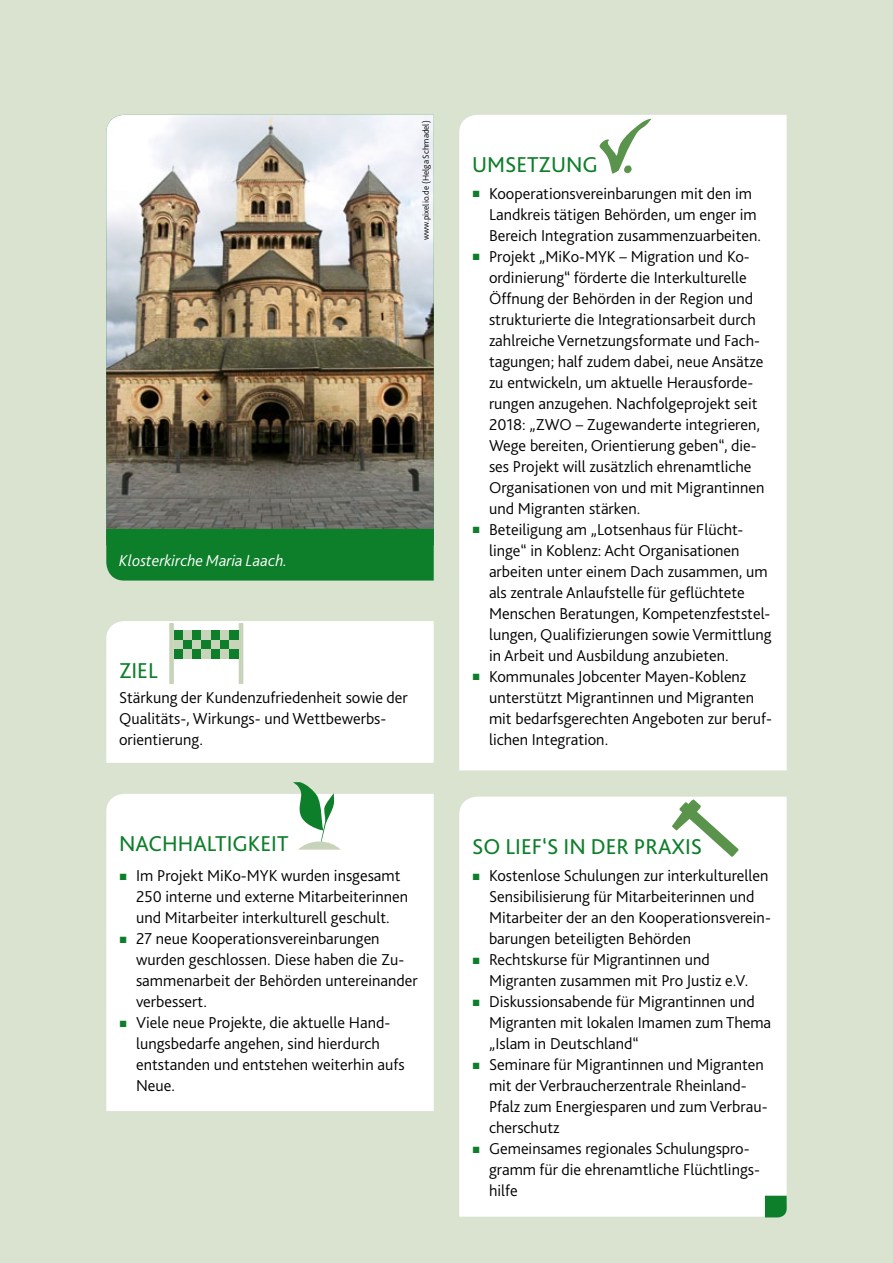
<style>
.page{position:relative;width:893px;height:1263px;background:#dae2d0}
.page>*{position:absolute;margin:0;border:0;box-sizing:border-box;transform-origin:0 0}
.t1{font:22.5px "Bliss 2";color:#0d7e2a}
.t2{font:300 16.5px/21px "Bliss 2";color:#000}
.t3{font:italic 300 16.5px "Bliss 2";color:#fff}
.t4{font:300 9px "Bliss 2";color:#000}
.s1{font-family:"Arial";font-weight:400;font-size:13.5px;color:#0d7e2a}
</style>
<div class="page">
<div style="left:106px;top:621px;width:328px;height:142px;background:#fff"></div>
<div style="left:169px;top:623px;width:5px;height:61px;background:#c7d4b9"></div>
<hr style="left:239px;top:623px;width:4px;height:61px;background:#c7d4b9">
<div style="left:174px;top:631px;width:9px;height:9px;background:#0d7e2a"></div>
<div style="left:183px;top:631px;width:9px;height:9px;background:#c7d4b9"></div>
<div style="left:192px;top:631px;width:10px;height:9px;background:#0d7e2a"></div>
<div style="left:202px;top:631px;width:9px;height:9px;background:#c7d4b9"></div>
<div style="left:211px;top:631px;width:9px;height:9px;background:#0d7e2a"></div>
<div style="left:220px;top:631px;width:9px;height:9px;background:#c7d4b9"></div>
<div style="left:229px;top:631px;width:10px;height:9px;background:#0d7e2a"></div>
<div style="left:174px;top:640px;width:9px;height:9px;background:#c7d4b9"></div>
<div style="left:183px;top:640px;width:9px;height:9px;background:#0d7e2a"></div>
<div style="left:192px;top:640px;width:10px;height:9px;background:#c7d4b9"></div>
<div style="left:202px;top:640px;width:9px;height:9px;background:#0d7e2a"></div>
<div style="left:211px;top:640px;width:9px;height:9px;background:#c7d4b9"></div>
<div style="left:220px;top:640px;width:9px;height:9px;background:#0d7e2a"></div>
<div style="left:229px;top:640px;width:10px;height:9px;background:#c7d4b9"></div>
<div style="left:174px;top:649px;width:9px;height:9px;background:#0d7e2a"></div>
<div style="left:183px;top:649px;width:9px;height:9px;background:#c7d4b9"></div>
<div style="left:192px;top:649px;width:10px;height:9px;background:#0d7e2a"></div>
<div style="left:202px;top:649px;width:9px;height:9px;background:#c7d4b9"></div>
<div style="left:211px;top:649px;width:9px;height:9px;background:#0d7e2a"></div>
<div style="left:220px;top:649px;width:9px;height:9px;background:#c7d4b9"></div>
<div style="left:229px;top:649px;width:10px;height:9px;background:#0d7e2a"></div>
<div style="left:459px;top:115px;width:328px;height:655px;background:#fff"></div>
<svg style="left:599px;top:118px;width:53px;height:56px;background:#d8e6d5"></svg>
<div style="left:106px;top:794px;width:328px;height:317px;background:#fff"></div>
<div style="left:459px;top:797px;width:328px;height:420px;background:#fff"></div>
<svg style="left:293px;top:782px;width:48px;height:68px"></svg>
<svg style="left:672px;top:799px;width:67px;height:58px;background:#d6e4d2"></svg>
<svg style="left:765px;top:1196px;width:22px;height:21px"></svg>
<img style="left:106px;top:115px;width:328px;height:414px">
<div style="left:106px;top:529px;width:328px;height:52px;background:#0d7e2a"></div>
<p class="t4" style="left:420px;top:240px;width:121px;rotate:-90deg">www.pixelio.de (Helga Schmadel)</p>
<p class="t3" style="left:119px;top:551px;width:170px">Klosterkirche Maria Laach.</p>
<h1 class="t1" style="left:119px;top:657px;width:40px">ZIEL</h1>
<p class="t2" style="left:119px;top:686px;width:290px">Stärkung der Kundenzufriedenheit sowie der<br>Qualitäts-, Wirkungs- und Wettbewerbs&shy;orientierung.</p>
<h1 class="t1" style="left:119px;top:829px;width:71px">NACHHALTIG</h1>
<h1 class="t1" style="left:248px;top:829px;width:23px">KEIT</h1>
<p class="t2" style="left:136px;top:865px;width:274px;text-indent:-17px"><span class="s1">■</span> Im Projekt MiKo-MYK wurden insgesamt<br>250 interne und externe Mitarbeiterinnen und Mitarbeiter interkulturell geschult.</p>
<p class="t2" style="left:136px;top:928px;width:283px;text-indent:-17px"><span class="s1">■</span> 27 neue Kooperationsvereinbarungen wurden geschlossen. Diese haben die Zu&shy;sammenarbeit der Behörden untereinander verbessert.</p>
<p class="t2" style="left:136px;top:1012px;width:270px;text-indent:-17px"><span class="s1">■</span> Viele neue Projekte, die aktuelle Hand&shy;lungsbedarfe angehen, sind hierdurch entstanden und entstehen weiterhin aufs<br>Neue.</p>
<h1 class="t1" style="left:472px;top:150px;width:127px">UMSETZUNG</h1>
<p class="t2" style="left:489px;top:182px;width:273px;text-indent:-17px"><span class="s1">■</span> Kooperationsvereinbarungen mit den im<br>Landkreis tätigen Behörden, um enger im<br>Bereich Integration zusammenzuarbeiten.</p>
<p class="t2" style="left:489px;top:245px;width:276px;text-indent:-17px"><span class="s1">■</span> Projekt „MiKo-MYK – Migration und Ko&shy;ordinierung“ förderte die Interkulturelle Öffnung der Behörden in der Region und strukturierte die Integrationsarbeit durch zahlreiche Vernetzungsformate und Fach&shy;tagungen; half zudem dabei, neue Ansätze zu entwickeln, um aktuelle Herausforde&shy;rungen anzugehen. N achfolgeprojekt seit 2018: „ZWO</p>
<p class="t2" style="left:489px;top:413px;width:277px;text-indent:87px">– Zugewanderte integrieren, Wege bereiten, Orientierung geben“, die&shy;ses Projekt will zusätzlich ehrenamtliche -Organisationen von und mit Migrantinnen und Migranten stärken.</p>
<p class="t2" style="left:489px;top:518px;width:284px;text-indent:-17px"><span class="s1">■</span> Beteiligung am „Lotsenhaus für Flücht&shy;linge“ in Koblenz: Acht Organisationen arbeiten unter einem Dach zusammen, um als zentrale Anlaufstelle für geflüchtete Menschen Beratungen, Kompetenzfeststel&shy;lungen, Qualifizierungen sowie Vermittlung in Arbeit und Ausbildung anzubieten.</p>
<p class="t2" style="left:489px;top:665px;width:284px;text-indent:-17px"><span class="s1">■</span> Kommunales Jobcenter Mayen-Koblenz unterstützt Migrantinnen und Migranten mit bedarfsgerechten Angeboten zur beruf&shy;lichen Integration.</p>
<h1 class="t1" style="left:472px;top:832px;width:232px">SO LIEF‘S IN DER PRAXIS</h1>
<p class="t2" style="left:489px;top:865px;width:283px;text-indent:-17px"><span class="s1">■</span> Kostenlose Schulungen zur interkulturellen Sensibilisierung für Mitarbeiterinnen und Mitarbeiter der an den Kooperationsverein&shy;barungen beteiligten Behörden</p>
<p class="t2" style="left:489px;top:949px;width:261px;text-indent:-17px"><span class="s1">■</span> Rechtskurse für Migrantinnen und<br>Migranten zusammen mit Pro Justiz e.V.</p>
<p class="t2" style="left:489px;top:991px;width:284px;text-indent:-17px"><span class="s1">■</span> Diskussionsabende für Migrantinnen und<br>Migranten mit lokalen Imamen zum Thema „Islam in Deutschland“</p>
<p class="t2" style="left:489px;top:1054px;width:280px;text-indent:-17px"><span class="s1">■</span> Seminare für Migrantinnen und Migranten mit der Verbraucherzentrale Rheinland-Pfalz zum Energiesparen und zum Verbrau&shy;cherschutz</p>
<p class="t2" style="left:489px;top:1138px;width:272px;text-indent:-17px"><span class="s1">■</span> Gemeinsames regionales Schulungspro&shy;gramm für die ehrenamtliche Flüchtlings&shy;hilfe</p>
</div>
